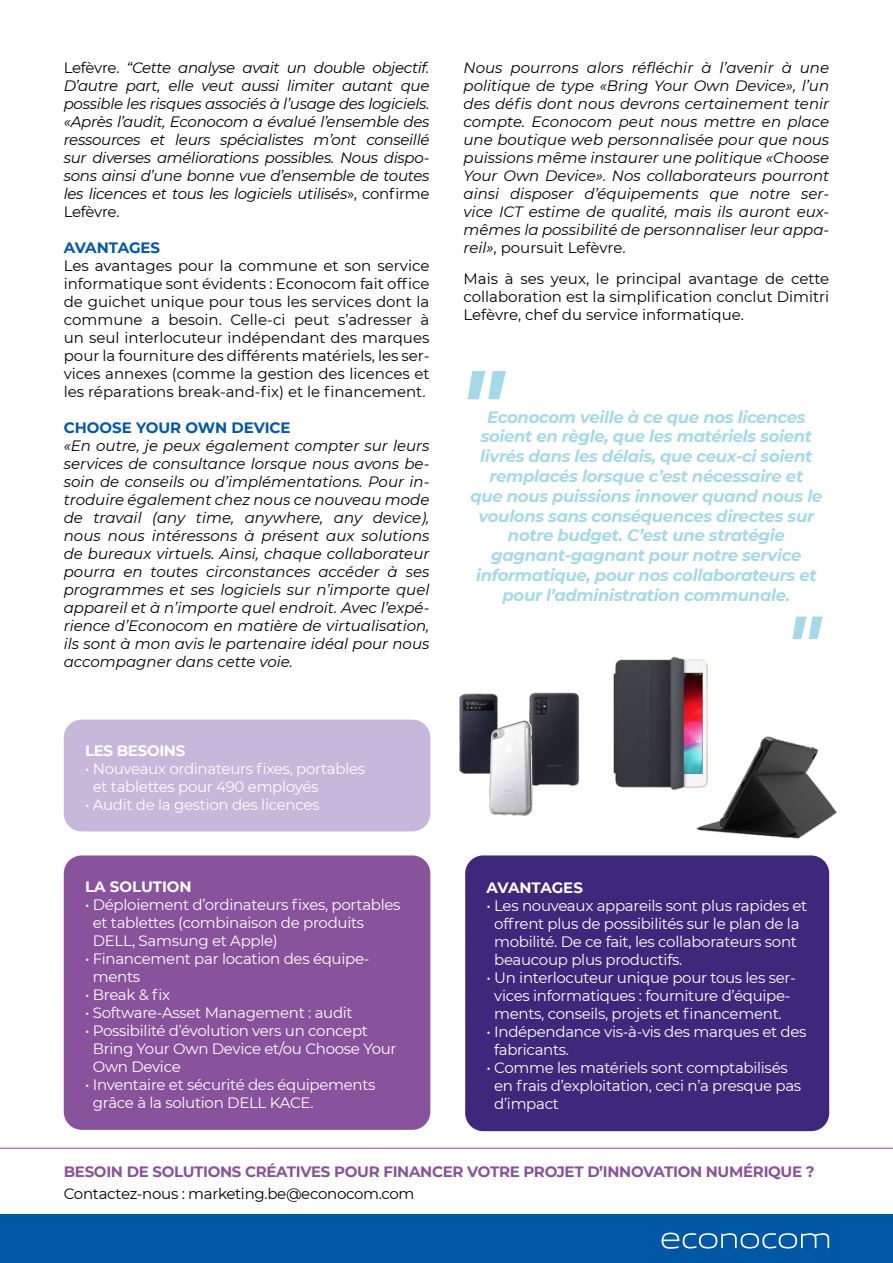
<style>
.page{position:relative;width:893px;height:1263px;background:#fff}
.page>*{position:absolute;margin:0;border:0;box-sizing:border-box;transform-origin:0 0}
.t1{font:italic 700 16.5px/19.8px "Montserrat";letter-spacing:-.02em;color:#a6d9e7;text-align:center}
.t2{font:italic 15px/18px "Montserrat";color:#000;text-align:justify}
.t3{font:15px/18px "Montserrat";letter-spacing:-.02em;color:#fff}
.t4{font:15px/18px "Montserrat";color:#000;text-align:justify}
.t5{font:700 15px "Montserrat";letter-spacing:-.02em;color:#89529c}
.t6{font:15px "Montserrat";letter-spacing:-.02em;color:#000}
.t7{font:700 15px "Montserrat";letter-spacing:-.01em;color:#fff}
.t8{font:700 15px "Montserrat";color:#0057a5}
.s1{font-style:normal}
</style>
<div class="page">
<div style="left:64px;top:720px;width:366px;height:111px;background:#c7b7da;border-radius:18px"></div>
<div style="left:64px;top:855px;width:366px;height:275px;background:#89529c;border-radius:18px"></div>
<div style="left:465px;top:855px;width:364px;height:276px;background:#3d287b;border-radius:18px"></div>
<div style="left:0;top:1214px;width:893px;height:49px;background:#0057a5"></div>
<svg style="left:662px;top:1232px;width:167px;height:17px"></svg>
<hr style="left:0;top:1148px;width:893px;height:1px;background:#89529c">
<img style="left:696px;top:736px;width:141px;height:103px">
<img style="left:613px;top:656px;width:97px;height:137px">
<img style="left:459px;top:693px;width:39px;height:81px">
<img style="left:529px;top:692px;width:51px;height:94px">
<img style="left:484px;top:717px;width:51px;height:99px">
<svg style="left:468px;top:371px;width:38px;height:28px"></svg>
<svg style="left:792px;top:617px;width:31px;height:22px"></svg>
<p class="t2" style="left:64px;top:58px;width:367px"><span class="s1">Lefèvre.</span> “Cette analyse avait un double objectif.<br>D’autre part, elle veut aussi limiter autant que possible les risques associés à l’usage des logiciels. «Après l’audit, Econocom a évalué l’ensemble des ressources et leurs spécialistes m’ont conseillé sur diverses améliorations possibles. Nous dispo&shy;sons ainsi d’une bonne vue d’ensemble de toutes les licences et tous les logiciels utilisés<span class="s1">», confirme Lefèvre.</span></p>
<p class="t8" style="left:64px;top:237px;width:98px">AVANTAGES</p>
<p class="t4" style="left:64px;top:256px;width:367px">Les avantages pour la commune et son service informatique sont évidents : Econocom fait office de guichet unique pour tous les services dont la commune a besoin. Celle-ci peut s’adresser à un seul interlocuteur indépendant des marques pour la fourniture des différents matériels, les ser&shy;vices annexes (comme la gestion des licences et les réparations break-and-fix) et le financement.</p>
<p class="t8" style="left:64px;top:417px;width:228px">CHOOSE YOUR OWN DEVICE</p>
<p class="t2" style="left:64px;top:436px;width:367px">«En outre, je peux également compter sur leurs services de consultance lorsque nous avons be&shy;soin de conseils ou d’implémentations. Pour in&shy;troduire également chez nous ce nouveau mode de travail (any time, anywhere, any device), nous nous intéressons à présent aux solutions de bureaux virtuels. Ainsi, chaque collaborateur pourra en toutes circonstances accéder à ses programmes et ses logiciels sur n’importe quel appareil et à n’importe quel endroit. Avec l’expé&shy;rience d’Econocom en matière de virtualisation, ils sont à mon avis le partenaire idéal pour nous accompagner dans cette voie.</p>
<p class="t7" style="left:85px;top:740px;width:102px">LES BESOINS</p>
<p class="t3" style="left:93px;top:759px;width:274px;text-indent:-8px">• Nouveaux ordinateurs fixes, portables et tablettes pour 490 employés</p>
<p class="t3" style="left:85px;top:795px;width:236px">• Audit de la gestion des licences</p>
<p class="t7" style="left:85px;top:876px;width:108px">LA SOLUTION</p>
<p class="t3" style="left:93px;top:895px;width:309px;text-indent:-8px">• Déploiement d’ordinateurs fixes, portables et tablettes (combinaison de produits<br>DELL, Samsung et Apple)</p>
<p class="t3" style="left:93px;top:949px;width:278px;text-indent:-8px">• Financement par location des équipe&shy;ments</p>
<p class="t3" style="left:85px;top:985px;width:87px">• Break &amp; fix</p>
<p class="t3" style="left:85px;top:1003px;width:269px">• Software-Asset Management : audit</p>
<p class="t3" style="left:93px;top:1021px;width:305px;text-indent:-8px">• Possibilité d’évolution vers un concept<br>Bring Your Own Device et/ou Choose Your<br>Own Device</p>
<p class="t3" style="left:93px;top:1075px;width:284px;text-indent:-8px">• Inventaire et sécurité des équipements grâce à la solution DELL KACE.</p>
<p class="t2" style="left:463px;top:58px;width:367px">Nous pourrons alors réfléchir à l’avenir à une politique de type «Bring Your Own Device», l’un des défis dont nous devrons certainement tenir compte. Econocom peut nous mettre en place une boutique web personnalisée pour que nous puissions même instaurer une politique «Choose Your Own Device». Nos collaborateurs pourront ainsi disposer d’équipements que notre ser&shy;vice ICT estime de qualité, mais ils auront eux&shy;mêmes la possibilité de personnaliser leur appa&shy;reil»<span class="s1">, poursuit Lefèvre.</span></p>
<p class="t4" style="left:463px;top:269px;width:367px">Mais à ses yeux, le principal avantage de cette collaboration est la simplification conclut Dimitri Lefèvre, chef du service informatique.</p>
<p class="t1" style="left:470px;top:406px;width:353px">Econocom veille à ce que nos licences soient en règle, que les matériels soient livrés dans les délais, que ceux-ci soient remplacés lorsque c’est nécessaire et<br>que nous puissions innover quand nous le voulons sans conséquences directes sur notre budget. C’est une stratégie gagnant-gagnant pour notre service informatique, pour nos collaborateurs et pour l’administration communale.</p>
<p class="t7" style="left:486px;top:876px;width:98px">AVANTAGES</p>
<p class="t3" style="left:494px;top:896px;width:315px;text-indent:-8px">• Les nouveaux appareils sont plus rapides et offrent plus de possibilités sur le plan de la mobilité. De ce fait, les collaborateurs sont beaucoup plus productifs.</p>
<p class="t3" style="left:486px;top:968px;width:311px;text-align:center">• Un interlocuteur unique pour tous les ser&shy;vices informatiques : fourniture d’équipe&shy;ments, conseils, projets et financement.</p>
<p class="t3" style="left:494px;top:1022px;width:314px;text-indent:-8px">• Indépendance vis-à-vis des marques et des fabricants.</p>
<p class="t3" style="left:494px;top:1058px;width:308px;text-indent:-8px">• Comme les matériels sont comptabilisés en frais d’exploitation, ceci n’a presque pas d’impact</p>
<p class="t5" style="left:64px;top:1161px;width:752px">BESOIN DE SOLUTIONS CRÉATIVES POUR FINANCER VOTRE PROJET D’INNOVATION NUMÉRIQUE ?</p>
<p class="t6" style="left:64px;top:1183px;width:352px">Contactez-nous : marketing.be@econocom.com</p>
</div>
